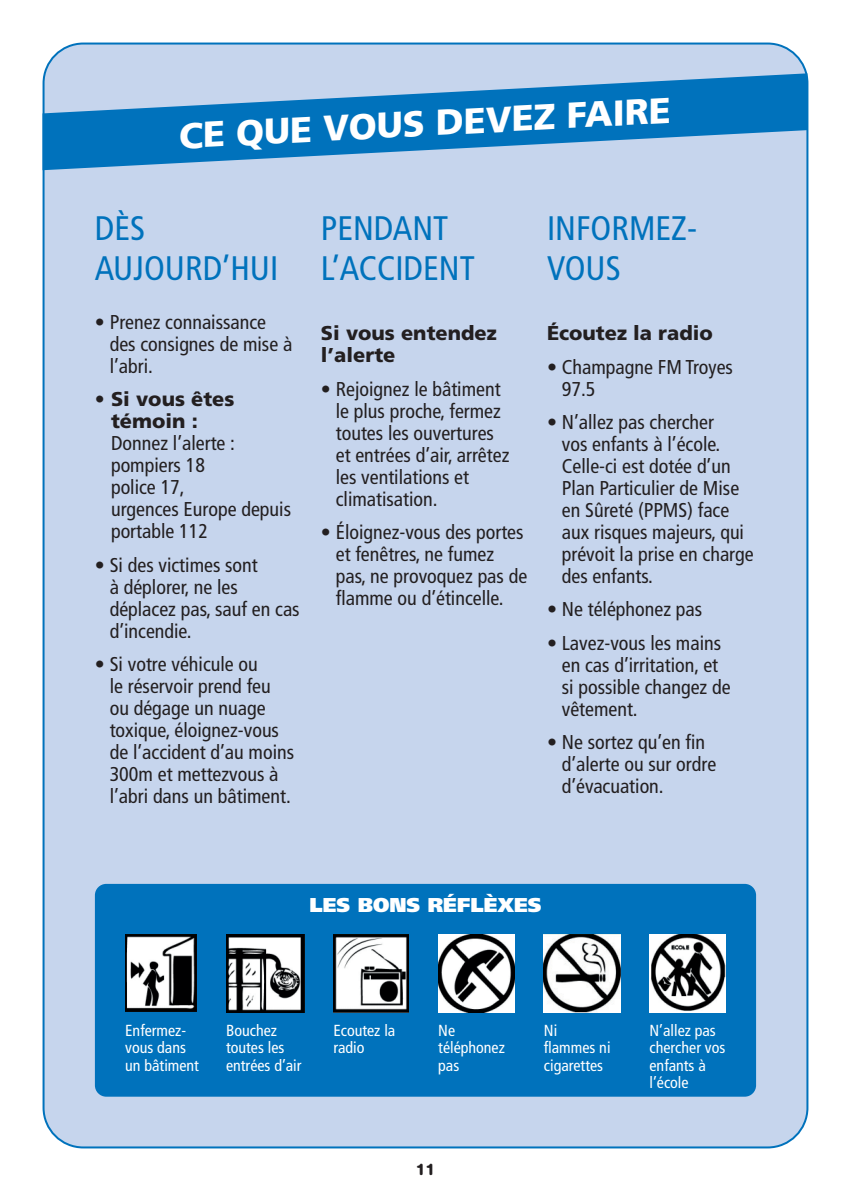
<style>
.page{position:relative;width:851px;height:1191px;background:#fff}
.page>*{position:absolute;margin:0;border:0;box-sizing:border-box;transform-origin:0 0}
.t1{font:900 36px "Frutiger";color:#fff}
.t2{font:condensed 34px/40.8px "Frutiger";color:#0072bc}
.t3{font:condensed 20px/22px "Frutiger";color:#231f20}
.t4{font:900 20px/22px "Frutiger";color:#231f20}
.t5{font:900 20px "Frutiger";color:#fff}
.t6{font:condensed 16px/17.6px "Frutiger";color:#fff}
.t7{font:700 16px "AG Book Rounded";color:#231f20}
</style>
<div class="page">
<div style="left:44px;top:44px;width:763px;height:1103px;background:#c6d5ed;border-radius:40px"></div>
<svg style="left:43px;top:73px;width:764px;height:97px;fill:#0072bc"></svg>
<div style="left:95px;top:884px;width:661px;height:212px;background:#0072bc;border-radius:11px"></div>
<img style="left:125px;top:934px;width:72px;height:77px">
<img style="left:226px;top:934px;width:78px;height:78px">
<img style="left:333px;top:934px;width:76px;height:78px">
<img style="left:438px;top:934px;width:76px;height:78px">
<img style="left:544px;top:934px;width:76px;height:78px">
<img style="left:649px;top:934px;width:76px;height:78px">
<h1 class="t1" style="left:177px;top:114px;width:494px;rotate:-3deg">CE QUE VOUS DEVEZ FAIRE</h1>
<h2 class="t2" style="left:95px;top:208px;width:185px">DÈS<br>AUJOURD’HUI</h2>
<p class="t3" style="left:110px;top:311px;width:184px;text-indent:-15px">• Prenez connaissance des consignes de mise à l’abri.</p>
<p class="t4" style="left:111px;top:388px;width:125px;text-indent:-16px">• Si vous êtes témoin :</p>
<p class="t3" style="left:111px;top:432px;width:181px">Donnez l’alerte : pompiers 18<br>police 17,<br>urgences Europe depuis portable 112</p>
<p class="t3" style="left:110px;top:554px;width:191px;text-indent:-15px">• Si des victimes sont<br>à déplorer, ne les déplacez pas, sauf en cas d’incendie.</p>
<p class="t3" style="left:110px;top:653px;width:186px;text-indent:-15px">• Si votre véhicule ou<br>le réservoir prend feu ou dégage un nuage toxique, éloignez-vous de l’accident d’au moins<br>300m et mettezvous à l’abri dans un bâtiment.</p>
<h2 class="t2" style="left:321px;top:208px;width:155px">PENDANT<br>L’ACCIDENT</h2>
<p class="t4" style="left:321px;top:322px;width:177px">Si vous entendez l’alerte</p>
<p class="t3" style="left:336px;top:378px;width:175px;text-indent:-15px">• Rejoignez le bâtiment le plus proche, fermez toutes les ouvertures et entrées d’air, arrêtez les ventilations et climatisation.</p>
<p class="t3" style="left:336px;top:521px;width:193px;text-indent:-15px">• Éloignez-vous des portes et fenêtres, ne fumez pas, ne provoquez pas de flamme ou d’étincelle.</p>
<h2 class="t2" style="left:547px;top:208px;width:151px">INFORMEZ-<br>VOUS</h2>
<p class="t4" style="left:547px;top:322px;width:167px">Écoutez la radio</p>
<p class="t3" style="left:561px;top:356px;width:173px;text-indent:-15px">• Champagne FM Troyes<br>97.5</p>
<p class="t3" style="left:561px;top:411px;width:193px;text-indent:-15px">• N’allez pas chercher<br>vos enfants à l’école.<br>Celle-ci est dotée d’un<br>Plan Particulier de Mise en Sûreté (PPMS) face aux risques majeurs, qui prévoit la prise en charge des enfants.</p>
<p class="t3" style="left:547px;top:598px;width:157px">• Ne téléphonez pas</p>
<p class="t3" style="left:561px;top:632px;width:170px;text-indent:-15px">• Lavez-vous les mains en cas d’irritation, et si possible changez de vêtement.</p>
<p class="t3" style="left:561px;top:731px;width:156px;text-indent:-15px">• Ne sortez qu’en fin d’alerte ou sur ordre d’évacuation.</p>
<p class="t5" style="left:309px;top:892px;width:233px">LES BONS RÉFLÈXES</p>
<p class="t6" style="left:125px;top:1021px;width:75px">Enfermez&shy;vous dans un bâtiment</p>
<p class="t6" style="left:226px;top:1021px;width:77px">Bouchez toutes les entrées d’air</p>
<p class="t6" style="left:333px;top:1021px;width:63px">Ecoutez la radio</p>
<p class="t6" style="left:438px;top:1021px;width:68px">Ne téléphonez pas</p>
<p class="t6" style="left:544px;top:1021px;width:68px">Ni flammes ni cigarettes</p>
<p class="t6" style="left:649px;top:1021px;width:77px">N’allez pas chercher vos enfants à l’école</p>
<p class="t7" style="left:416px;top:1160px;width:21px">11</p>
</div>
